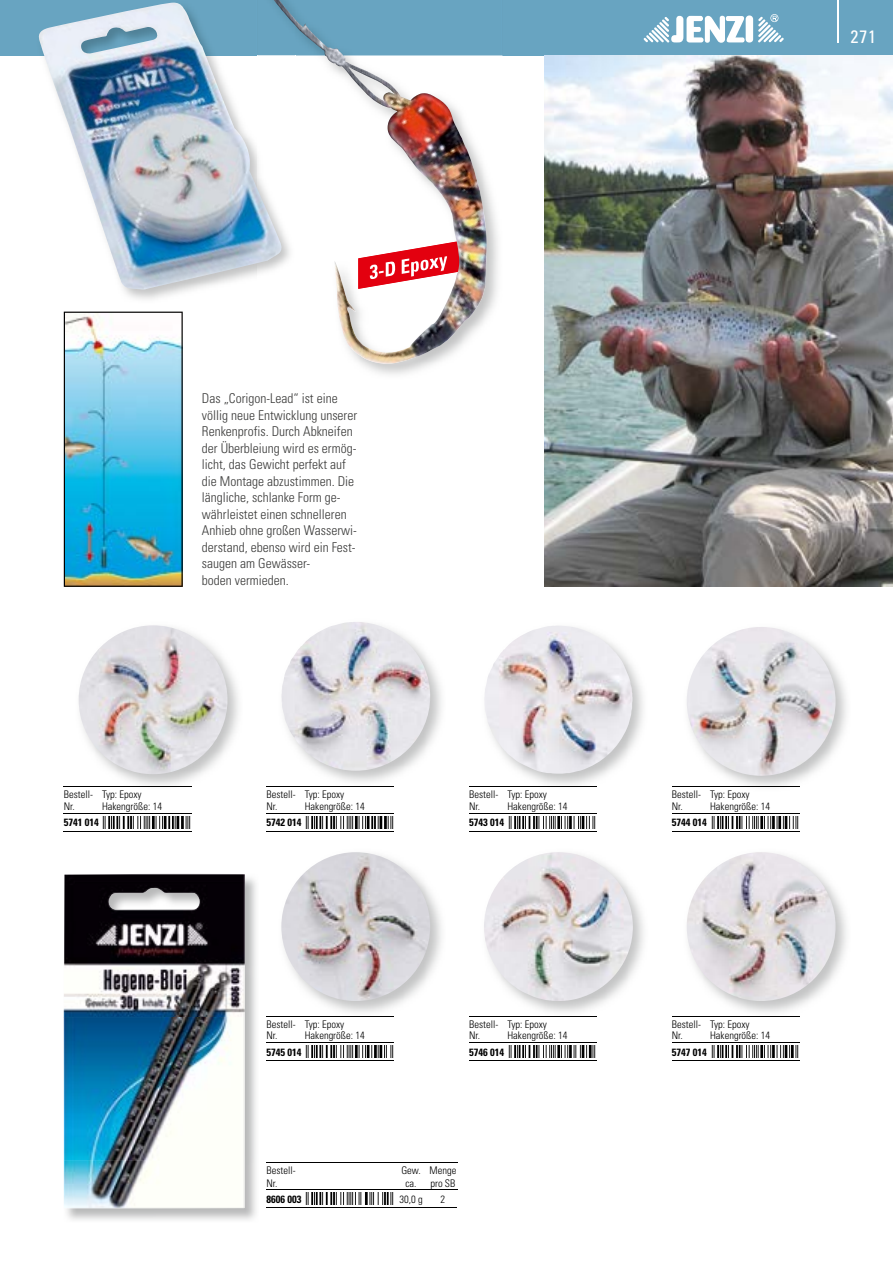
<style>
.page{position:relative;width:893px;height:1263px;background:#fff}
.page>*{position:absolute;margin:0;border:0;box-sizing:border-box;transform-origin:0 0}
.t1{font:condensed 18px "Univers LT";color:#fff}
.t2{font:300 condensed 13.5px/16.5px "Univers LT";color:#3b3b3a}
.t3{font:300 condensed 10.5px/11.7px "Univers LT";color:#000}
.t4{font:700 condensed 10.5px "Univers LT";color:#000}
</style>
<div class="page">
<div style="left:0;top:0;width:893px;height:55px;background:#68a4c1"></div>
<hr style="left:837px;top:0;width:1px;height:43px;background:#fff">
<svg style="left:643px;top:14px;width:141px;height:29px"></svg>
<img style="left:64px;top:312px;width:119px;height:275px">
<img style="left:544px;top:55px;width:349px;height:532px">
<img style="left:64px;top:874px;width:181px;height:334px">
<img style="left:687px;top:627px;width:149px;height:149px;border-radius:74px">
<img style="left:282px;top:852px;width:160px;height:161px">
<img style="left:281px;top:852px;width:149px;height:149px;border-radius:74px">
<img style="left:78px;top:627px;width:161px;height:159px">
<img style="left:79px;top:625px;width:148px;height:149px;border-radius:74px">
<img style="left:484px;top:852px;width:149px;height:149px">
<img style="left:281px;top:622px;width:149px;height:149px">
<img style="left:687px;top:852px;width:149px;height:149px;border-radius:74px">
<img style="left:484px;top:626px;width:149px;height:148px">
<img style="left:334px;top:55px;width:153px;height:309px">
<img style="left:358px;top:241px;width:102px;height:48px">
<img style="left:370px;top:252px;width:77px;height:32px">
<img style="left:295px;top:25px;width:158px;height:200px">
<img style="left:124px;top:0;width:171px;height:299px">
<img style="left:274px;top:0;width:21px;height:25px">
<img style="left:37px;top:3px;width:246px;height:287px">
<hr style="left:266px;top:1207px;width:39px;height:1px;background:#000">
<hr style="left:305px;top:1207px;width:89px;height:1px;background:#000">
<hr style="left:394px;top:1207px;width:34px;height:1px;background:#000">
<hr style="left:428px;top:1207px;width:30px;height:1px;background:#000">
<hr style="left:266px;top:1162px;width:39px;height:1px;background:#000">
<hr style="left:305px;top:1162px;width:89px;height:1px;background:#000">
<hr style="left:394px;top:1162px;width:34px;height:1px;background:#000">
<hr style="left:428px;top:1162px;width:30px;height:1px;background:#000">
<hr style="left:266px;top:1189px;width:39px;height:1px;background:#000">
<hr style="left:305px;top:1189px;width:89px;height:1px;background:#000">
<hr style="left:394px;top:1189px;width:34px;height:1px;background:#000">
<hr style="left:428px;top:1189px;width:30px;height:1px;background:#000">
<img style="left:305px;top:1193px;width:89px;height:12px">
<hr style="left:672px;top:831px;width:38px;height:1px;background:#000">
<hr style="left:672px;top:786px;width:38px;height:1px;background:#000">
<hr style="left:710px;top:786px;width:89px;height:1px;background:#000">
<hr style="left:672px;top:813px;width:38px;height:1px;background:#000">
<hr style="left:710px;top:813px;width:89px;height:1px;background:#000">
<hr style="left:710px;top:831px;width:89px;height:1px;background:#000">
<img style="left:711px;top:816px;width:88px;height:12px">
<hr style="left:266px;top:1060px;width:39px;height:1px;background:#000">
<hr style="left:266px;top:1016px;width:39px;height:1px;background:#000">
<hr style="left:305px;top:1016px;width:89px;height:1px;background:#000">
<hr style="left:266px;top:1042px;width:39px;height:1px;background:#000">
<hr style="left:305px;top:1042px;width:89px;height:1px;background:#000">
<hr style="left:305px;top:1060px;width:89px;height:1px;background:#000">
<img style="left:305px;top:1046px;width:89px;height:11px">
<hr style="left:64px;top:831px;width:38px;height:1px;background:#000">
<hr style="left:64px;top:786px;width:38px;height:1px;background:#000">
<hr style="left:102px;top:786px;width:89px;height:1px;background:#000">
<hr style="left:64px;top:813px;width:38px;height:1px;background:#000">
<hr style="left:102px;top:813px;width:89px;height:1px;background:#000">
<hr style="left:102px;top:831px;width:89px;height:1px;background:#000">
<img style="left:102px;top:816px;width:89px;height:12px">
<hr style="left:469px;top:1060px;width:38px;height:1px;background:#000">
<hr style="left:469px;top:1016px;width:38px;height:1px;background:#000">
<hr style="left:507px;top:1016px;width:90px;height:1px;background:#000">
<hr style="left:469px;top:1042px;width:38px;height:1px;background:#000">
<hr style="left:507px;top:1042px;width:90px;height:1px;background:#000">
<hr style="left:507px;top:1060px;width:90px;height:1px;background:#000">
<img style="left:508px;top:1046px;width:88px;height:11px">
<hr style="left:266px;top:831px;width:39px;height:1px;background:#000">
<hr style="left:266px;top:786px;width:39px;height:1px;background:#000">
<hr style="left:305px;top:786px;width:89px;height:1px;background:#000">
<hr style="left:266px;top:813px;width:39px;height:1px;background:#000">
<hr style="left:305px;top:813px;width:89px;height:1px;background:#000">
<hr style="left:305px;top:831px;width:89px;height:1px;background:#000">
<img style="left:305px;top:816px;width:89px;height:12px">
<hr style="left:672px;top:1060px;width:38px;height:1px;background:#000">
<hr style="left:672px;top:1016px;width:38px;height:1px;background:#000">
<hr style="left:710px;top:1016px;width:89px;height:1px;background:#000">
<hr style="left:672px;top:1042px;width:38px;height:1px;background:#000">
<hr style="left:710px;top:1042px;width:89px;height:1px;background:#000">
<hr style="left:710px;top:1060px;width:89px;height:1px;background:#000">
<img style="left:711px;top:1046px;width:88px;height:11px">
<hr style="left:469px;top:831px;width:38px;height:1px;background:#000">
<hr style="left:469px;top:786px;width:38px;height:1px;background:#000">
<hr style="left:507px;top:786px;width:90px;height:1px;background:#000">
<hr style="left:469px;top:813px;width:38px;height:1px;background:#000">
<hr style="left:507px;top:813px;width:90px;height:1px;background:#000">
<hr style="left:507px;top:831px;width:90px;height:1px;background:#000">
<img style="left:508px;top:816px;width:88px;height:12px">
<h1 class="t1" style="left:850px;top:25px;width:27px">271</h1>
<p class="t2" style="left:202px;top:390px;width:157px">Das „Corigon-Lead“ ist eine völlig neue Entwicklung unserer<br>Renkenprofis. Durch Abkneifen der Überbleiung wird es ermög&shy;licht, das Gewicht perfekt auf die Montage abzustimmen. Die längliche, schlanke Form ge&shy;währleistet einen schnelleren<br>Anhieb ohne großen Wasserwi&shy;derstand, ebenso wird ein Fest&shy;saugen am Gewässer -<br>boden vermieden.</p>
<p class="t3" style="left:64px;top:789px;width:31px">Bestell-<br>Nr.</p>
<p class="t3" style="left:102px;top:789px;width:62px">Typ: Epoxy<br>Hakengröße: 14</p>
<p class="t4" style="left:64px;top:816px;width:36px">5741 014</p>
<p class="t3" style="left:266px;top:789px;width:31px">Bestell-<br>Nr.</p>
<p class="t3" style="left:305px;top:789px;width:62px">Typ: Epoxy<br>Hakengröße: 14</p>
<p class="t4" style="left:266px;top:816px;width:36px">5742 014</p>
<p class="t3" style="left:469px;top:789px;width:31px">Bestell-<br>Nr.</p>
<p class="t3" style="left:507px;top:789px;width:62px">Typ: Epoxy<br>Hakengröße: 14</p>
<p class="t4" style="left:469px;top:816px;width:36px">5743 014</p>
<p class="t3" style="left:266px;top:1018px;width:31px">Bestell-<br>Nr.</p>
<p class="t3" style="left:305px;top:1018px;width:62px">Typ: Epoxy<br>Hakengröße: 14</p>
<p class="t4" style="left:266px;top:1045px;width:36px">5745 014</p>
<p class="t3" style="left:469px;top:1018px;width:31px">Bestell-<br>Nr.</p>
<p class="t3" style="left:507px;top:1018px;width:62px">Typ: Epoxy<br>Hakengröße: 14</p>
<p class="t4" style="left:469px;top:1045px;width:36px">5746 014</p>
<p class="t3" style="left:266px;top:1164px;width:31px;line-height:12.1px">Bestell-<br>Nr.</p>
<p class="t3" style="left:401px;top:1164px;width:21px;line-height:12.1px;text-align:center">Gew. ca.</p>
<p class="t3" style="left:430px;top:1164px;width:28px;line-height:12.1px">Menge pro SB</p>
<p class="t4" style="left:266px;top:1193px;width:36px">8606 003</p>
<p class="t3" style="left:399px;top:1193px;width:25px">30,0 g</p>
<p class="t3" style="left:441px;top:1193px;width:6px">2</p>
<p class="t3" style="left:672px;top:789px;width:31px">Bestell-<br>Nr.</p>
<p class="t3" style="left:710px;top:789px;width:62px">Typ: Epoxy<br>Hakengröße: 14</p>
<p class="t4" style="left:672px;top:816px;width:36px">5744 014</p>
<p class="t3" style="left:672px;top:1018px;width:31px">Bestell-<br>Nr.</p>
<p class="t3" style="left:710px;top:1018px;width:62px">Typ: Epoxy<br>Hakengröße: 14</p>
<p class="t4" style="left:672px;top:1045px;width:36px">5747 014</p>
</div>
